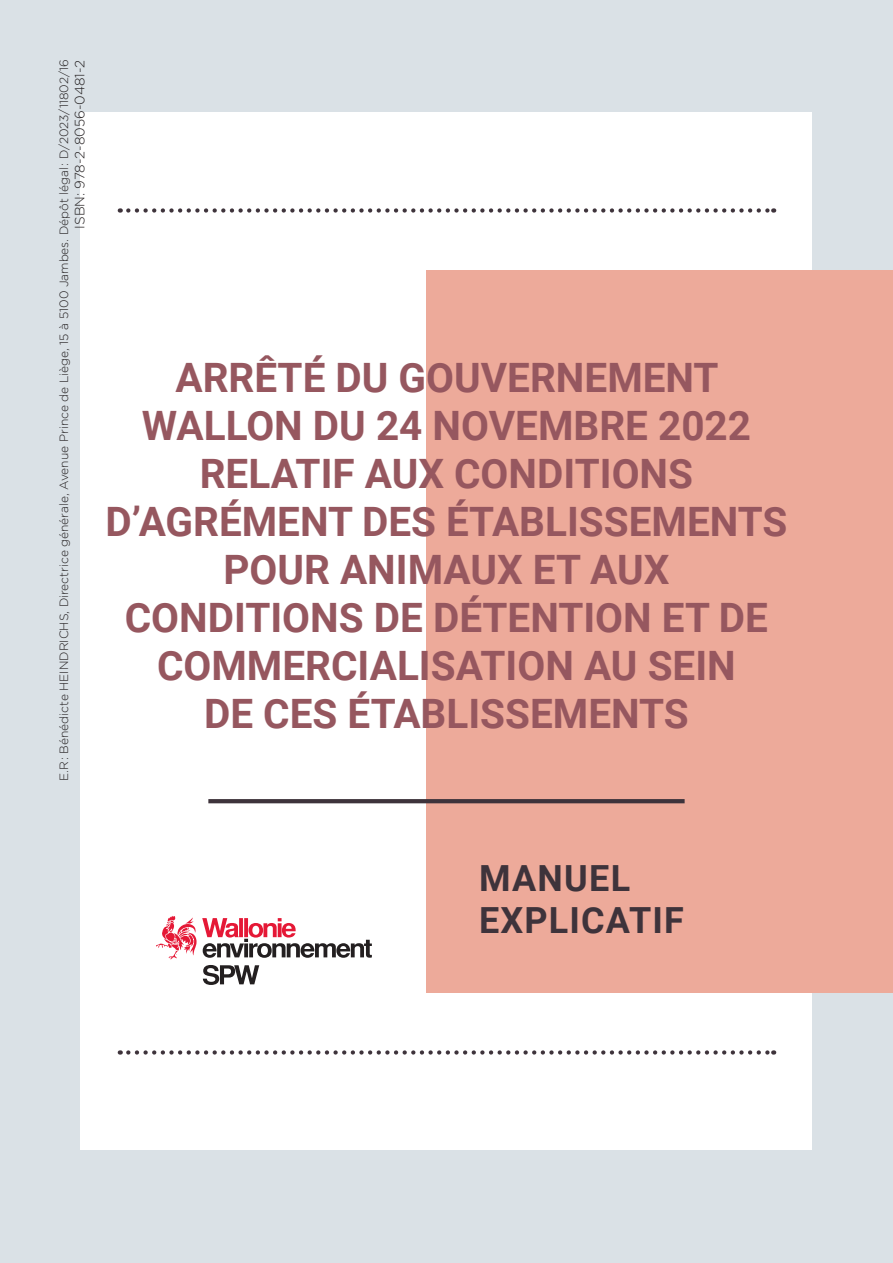
<style>
.page{position:relative;width:893px;height:1263px;background:#dae1e6}
.page>*{position:absolute;margin:0;border:0;box-sizing:border-box;transform-origin:0 0}
.t1{font:700 40.5px/48px "Roboto";color:#96575f;text-align:center}
.t2{font:700 36px/42px "Roboto";letter-spacing:.03em;color:#3e333b}
.t3{font:300 13.5px "Gotham";color:#231f20}
.t4{font:300 12px "Gotham";color:#231f20}
</style>
<div class="page">
<div style="left:81px;top:113px;width:731px;height:1037px;background:#fff"></div>
<div style="left:427px;top:270px;width:466px;height:723px;background:#edaa9a"></div>
<svg style="left:128px;top:208px;width:646px;height:5px"></svg>
<svg style="left:128px;top:1050px;width:646px;height:4px"></svg>
<svg style="left:208px;top:799px;width:477px;height:4px;background:#41363d"></svg>
<svg style="left:203px;top:965px;width:56px;height:20px"></svg>
<svg style="left:156px;top:916px;width:216px;height:43px"></svg>
<p class="t4" style="left:58px;top:781px;width:723px;rotate:-90deg">E.R: Bénédicte HEINDRICHS, Directrice générale, Avenue Prince de Liège, 15 à 5100 Jambes. Dépôt légal: D/2023/11802/16</p>
<p class="t3" style="left:72px;top:229px;width:171px;rotate:-90deg">ISBN: 978-2-8056-0481-2</p>
<p class="t1" style="left:106px;top:352px;width:683px">ARRÊTÉ DU GOUVERNEMENT<br>WALLON DU 24 NOVEMBRE 2022<br>RELATIF AUX CONDITIONS<br>D’AGRÉMENT DES ÉTABLISSEMENTS<br>POUR ANIMAUX ET AUX<br>CONDITIONS DE DÉTENTION ET DE<br>COMMERCIALISATION AU SEIN<br>DE CES ÉTABLISSEMENTS</p>
<p class="t2" style="left:479px;top:856px;width:206px">MANUEL<br>EXPLICATIF</p>
</div>
